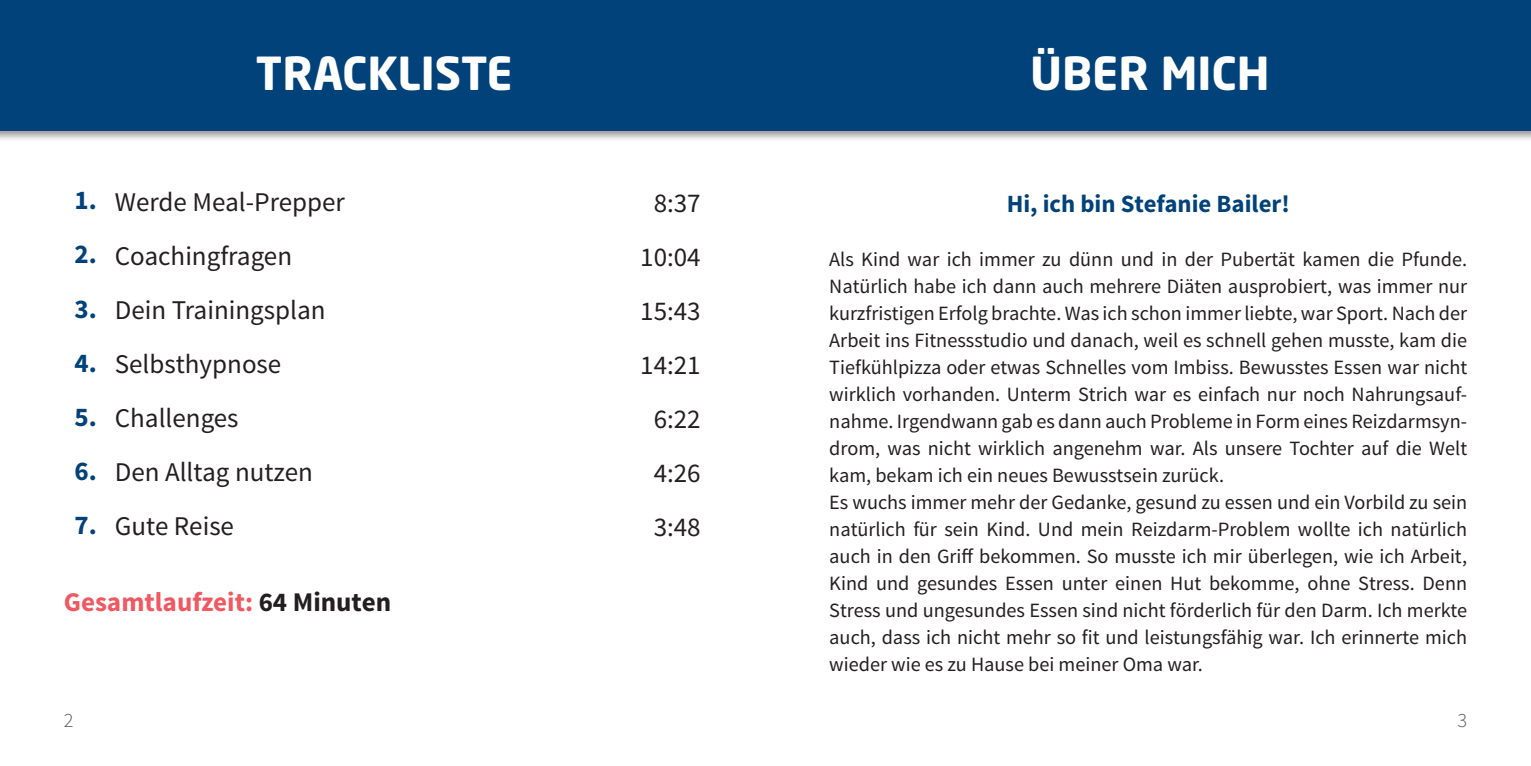
<style>
.page{position:relative;width:1531px;height:766px;background:#fff}
.page>*{position:absolute;margin:0;border:0;box-sizing:border-box;transform-origin:0 0}
.t1{font:700 45px "Neo Sans Std";color:#fff}
.t2{font:27px/54px "Source Sans Pro";color:#231f20}
.t3{font:700 27px "Source Sans Pro";color:#f05962}
.t4{font:700 27px/54px "Source Sans Pro";color:#004279;text-align:justify}
.t5{font:700 24.75px "Source Sans Pro";color:#004279}
.t6{font:20.25px/27px "Source Sans Pro";color:#231f20}
.t7{font:300 20.25px "Source Sans Pro";color:#57585a}
.s1{color:#231f20}
</style>
<div class="page">
<div style="left:0;top:0;width:1531px;height:142px;background:#231f20;opacity:.45"></div>
<div style="left:0;top:0;width:1531px;height:131px;background:#004279"></div>
<h1 class="t1" style="left:256px;top:45px;width:258px">TRACKLISTE</h1>
<h1 class="t1" style="left:1030px;top:45px;width:241px">ÜBER MICH</h1>
<h2 class="t4" style="left:75px;top:174px;width:24px">1.<br>2.<br>3.<br>4.<br>5.<br>6.<br>7.</h2>
<h2 class="t2" style="left:115px;top:175px;width:232px">Werde Meal-Prepper<br>Coachingfragen<br>Dein Trainingsplan<br>Selbsthypnose<br>Challenges<br>Den Alltag nutzen<br>Gute Reise</h2>
<h2 class="t3" style="left:64px;top:584px;width:329px">Gesamtlaufzeit: <span class="s1">64 Minuten</span></h2>
<h2 class="t2" style="left:640px;top:176px;width:62px;text-align:center">8:37<br>10:04<br>15:43<br>14:21<br>6:22<br>4:26<br>3:48</h2>
<p class="t5" style="left:1007px;top:187px;width:285px">Hi, ich bin Stefanie Bailer!</p>
<p class="t6" style="left:829px;top:246px;width:639px">Als Kind war ich immer zu dünn und in der Pubertät kamen die Pfunde.<br>Natürlich habe ich dann auch mehrere Diäten ausprobiert, was immer nur kurzfristigen Erfolg brachte. Was ich schon immer liebte, war Sport. Nach der Arbeit ins Fitnessstudio und danach, weil es schnell gehen musste, kam die Tiefkühlpizza oder etwas Schnelles vom Imbiss. Bewusstes Essen war nicht wirklich vorhanden. Unterm Strich war es einfach nur noch Nahrungsauf&shy;nahme. Irgendwann gab es dann auch Probleme in Form eines Reizdarmsyn&shy;drom, was nicht wirklich angenehm war. Als unsere Tochter auf die Welt kam, bekam ich ein neues Bewusstsein zurück.<br>Es wuchs immer mehr der Gedanke, gesund zu essen und ein Vorbild zu sein natürlich für sein Kind. Und mein Reizdarm-Problem wollte ich natürlich auch in den Griff bekommen. So musste ich mir überlegen, wie ich Arbeit, Kind und gesundes Essen unter einen Hut bekomme, ohne Stress. Denn Stress und ungesundes Essen sind nicht förderlich für den Darm. Ich merkte auch, dass ich nicht mehr so fit und leistungsfähig war. Ich erinnerte mich wieder wie es zu Hause bei meiner Oma war.</p>
<p class="t7" style="left:64px;top:708px;width:11px">2</p>
<p class="t7" style="left:1457px;top:708px;width:11px">3</p>
</div>
